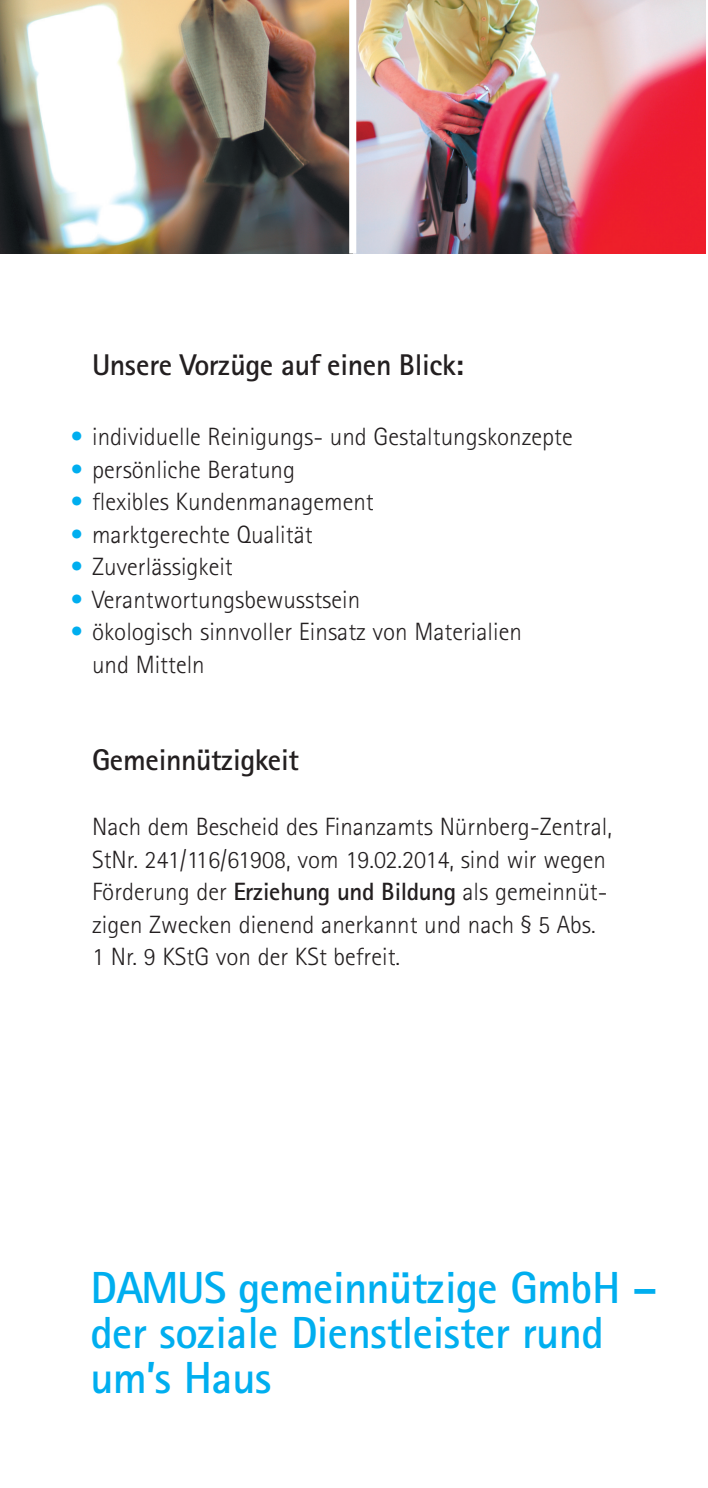
<style>
.page{position:relative;width:708px;height:1488px;background:#fff}
.page>*{position:absolute;margin:0;border:0;box-sizing:border-box;transform-origin:0 0}
.t1{font:700 45px/45px "AT Rotis Sans Serif";letter-spacing:-.02em;color:#00aeef}
.t2{font:700 30px "AT Rotis Sans Serif";letter-spacing:-.02em;color:#231f20}
.t3{font:300 25px/32.5px "Rotis Sans Serif";color:#231f20}
.s1{color:#00aeef}
.s2{font-family:"AT Rotis Sans Serif";font-weight:700}
</style>
<div class="page">
<img style="left:356px;top:0;width:349px;height:254px">
<img style="left:0;top:0;width:349px;height:254px">
<p class="t2" style="left:92px;top:354px;width:373px">Unsere Vorzüge auf einen Blick:</p>
<p class="t3" style="left:71px;top:423px;width:503px"><span class="s1">•</span> individuelle Reinigungs- und Gestaltungskonzepte</p>
<p class="t3" style="left:71px;top:455px;width:226px"><span class="s1">•</span> persönliche Beratung</p>
<p class="t3" style="left:71px;top:488px;width:304px"><span class="s1">•</span> flexibles Kundenmanagement</p>
<p class="t3" style="left:71px;top:520px;width:243px"><span class="s1">•</span> marktgerechte Qualität</p>
<p class="t3" style="left:71px;top:553px;width:163px"><span class="s1">•</span> Zuverlässigkeit</p>
<p class="t3" style="left:71px;top:585px;width:291px"><span class="s1">•</span> Verantwortungsbewusstsein</p>
<p class="t3" style="left:92px;top:618px;width:431px;text-indent:-21px"><span class="s1">•</span> ökologisch sinnvoller Einsatz von Materialien und Mitteln</p>
<p class="t2" style="left:92px;top:749px;width:208px">Gemeinnützigkeit</p>
<p class="t3" style="left:92px;top:813px;width:521px">Nach dem Bescheid des Finanzamts Nürnberg-Zentral, StNr. 241/116/61908, vom 19.02.2014, sind wir wegen Förde rung der <span class="s2">Erzie hung und Bil dung</span> als gemeinnüt&shy;zigen Zwec ken dienend anerkannt und nach § 5 Abs.<br>1 Nr. 9 KStG von der KSt befreit.</p>
<h1 class="t1" style="left:90px;top:1269px;width:568px">DAMUS gemeinnützige GmbH – der soziale Dienstleister rund um’s Haus</h1>
</div>
